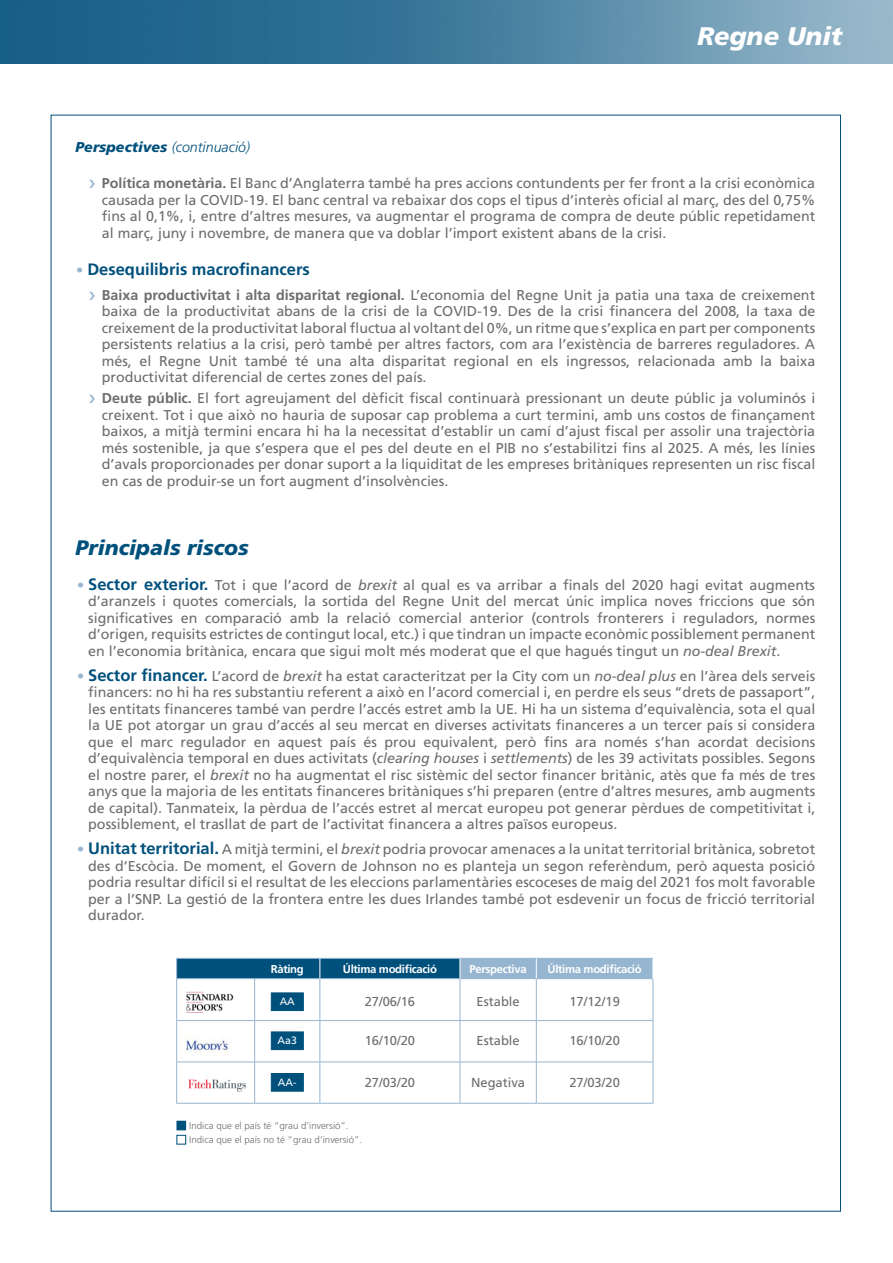
<style>
.page{position:relative;width:893px;height:1263px;background:#fff}
.page>*{position:absolute;margin:0;border:0;box-sizing:border-box;transform-origin:0 0}
.t1{font:italic 900 25.5px "Frutiger LT Std";color:#fff}
.t2{font:italic 900 21px "Frutiger LT Std";color:#00507c}
.t3{font:700 16.5px "Frutiger LT Std";color:#00507c}
.t4{font:14.25px/16.5px "Frutiger LT Std";color:#6c6d70;text-align:justify}
.t5{font:italic 300 14.25px "Frutiger LT Std";color:#00507c}
.t6{font:12.9px "Frutiger LT Std";color:#6c6d70}
.t7{font:700 11.4px "Frutiger LT Std";letter-spacing:-.03em;color:#fff}
.t8{font:10.5px "Frutiger LT Std";color:#fff}
.t9{font:300 9.75px "Frutiger LT Std";color:#6c6d70}
.s1{font-weight:900}
.s2{font-weight:700}
.s3{font-weight:400;font-size:14.25px;color:#96b5d0}
.s4{color:#96b5d0}
.s5{font-weight:700;font-size:16.5px;color:#00507c}
.s6{font-style:italic}
</style>
<div class="page">
<img style="left:0;top:0;width:893px;height:64px">
<img style="left:186px;top:991px;width:48px;height:22px">
<img style="left:184px;top:1037px;width:44px;height:16px">
<img style="left:188px;top:1079px;width:59px;height:13px">
<div style="left:271px;top:1032px;width:33px;height:18px;background:#00507c;border:1px solid #00507c"></div>
<div style="left:271px;top:993px;width:33px;height:18px;background:#00507c;border:1px solid #00507c"></div>
<div style="left:271px;top:1073px;width:33px;height:18px;background:#00507c;border:1px solid #00507c"></div>
<hr style="left:176px;top:979px;width:1px;height:41px;background:#96b5d0">
<hr style="left:176px;top:1021px;width:1px;height:41px;background:#96b5d0">
<hr style="left:176px;top:1062px;width:1px;height:41px;background:#96b5d0">
<hr style="left:176px;top:1103px;width:79px;height:1px;background:#96b5d0">
<hr style="left:255px;top:1103px;width:65px;height:1px;background:#96b5d0">
<hr style="left:320px;top:1103px;width:140px;height:1px;background:#96b5d0">
<hr style="left:460px;top:1103px;width:76px;height:1px;background:#96b5d0">
<hr style="left:536px;top:1103px;width:117px;height:1px;background:#96b5d0">
<hr style="left:320px;top:979px;width:1px;height:41px;background:#96b5d0">
<hr style="left:460px;top:979px;width:1px;height:41px;background:#96b5d0">
<hr style="left:536px;top:979px;width:1px;height:41px;background:#96b5d0">
<hr style="left:653px;top:979px;width:1px;height:41px;background:#96b5d0">
<hr style="left:320px;top:1021px;width:1px;height:41px;background:#96b5d0">
<hr style="left:460px;top:1021px;width:1px;height:41px;background:#96b5d0">
<hr style="left:536px;top:1021px;width:1px;height:41px;background:#96b5d0">
<hr style="left:653px;top:1021px;width:1px;height:41px;background:#96b5d0">
<hr style="left:320px;top:1062px;width:1px;height:41px;background:#96b5d0">
<hr style="left:460px;top:1062px;width:1px;height:41px;background:#96b5d0">
<hr style="left:536px;top:1062px;width:1px;height:41px;background:#96b5d0">
<hr style="left:653px;top:1062px;width:1px;height:41px;background:#96b5d0">
<hr style="left:176px;top:1020px;width:79px;height:1px;background:#96b5d0">
<hr style="left:255px;top:1020px;width:65px;height:1px;background:#96b5d0">
<hr style="left:320px;top:1020px;width:140px;height:1px;background:#96b5d0">
<hr style="left:460px;top:1020px;width:76px;height:1px;background:#96b5d0">
<hr style="left:536px;top:1020px;width:117px;height:1px;background:#96b5d0">
<hr style="left:176px;top:1062px;width:79px;height:1px;background:#96b5d0">
<hr style="left:255px;top:1062px;width:65px;height:1px;background:#96b5d0">
<hr style="left:320px;top:1062px;width:140px;height:1px;background:#96b5d0">
<hr style="left:460px;top:1062px;width:76px;height:1px;background:#96b5d0">
<hr style="left:536px;top:1062px;width:117px;height:1px;background:#96b5d0">
<hr style="left:254px;top:979px;width:1px;height:41px;background:#96b5d0">
<hr style="left:254px;top:1021px;width:1px;height:41px;background:#96b5d0">
<hr style="left:254px;top:1062px;width:1px;height:41px;background:#96b5d0">
<svg style="left:176px;top:958px;width:478px;height:21px;background:#467fa3"></svg>
<div style="left:176px;top:1121px;width:10px;height:9px;background:#00507c;border:2px solid #00507c"></div>
<div style="left:176px;top:1135px;width:10px;height:9px;border:1px solid #00507c"></div>
<p class="t5" style="left:76px;top:139px;width:176px"><span class="s1">Perspectives</span> (continuació)</p>
<p class="t1" style="left:697px;top:21px;width:147px">Regne Unit</p>
<p class="t4" style="left:102px;top:175px;width:715px"><span class="s2">Política monetària.</span> El Banc d’Anglaterra també ha pres accions contundents per fer front a la crisi econòmica causada per la COVID-19. El banc central va rebaixar dos cops el tipus d’interès oficial al març, des del 0,75% fins al 0,1%, i, entre d’altres mesures, va augmentar el programa de compra de deute públic repetidament al març, juny i novembre, de manera que va doblar l’import existent abans de la crisi.</p>
<p class="t3" style="left:76px;top:259px;width:235px"><span class="s3">•</span> Desequilibris macrofinancers</p>
<p class="t4" style="left:102px;top:287px;width:715px"><span class="s2">Baixa productivitat i alta disparitat regional.</span> L’economia del Regne Unit ja patia una taxa de creixement baixa de la productivitat abans de la crisi de la COVID-19. Des de la crisi financera del 2008, la taxa de creixement de la productivitat laboral fluctua al voltant del 0%, un ritme que s’explica en part per components persistents relatius a la crisi, però també per altres factors, com ara l’existència de barreres reguladores. A més, el Regne Unit també té una alta disparitat regional en els ingressos, relacionada amb la baixa productivitat diferencial de certes zones del país.</p>
<p class="t4" style="left:102px;top:390px;width:715px"><span class="s2">Deute públic.</span> El fort agreujament del dèficit fiscal continuarà pressionant un deute públic ja voluminós i creixent. Tot i que això no hauria de suposar cap problema a curt termini, amb uns costos de finançament baixos, a mitjà termini encara hi ha la necessitat d’establir un camí d’ajust fiscal per assolir una trajectòria més sostenible, ja que s’espera que el pes del deute en el PIB no s’estabilitzi fins al 2025. A més, les línies d’avals proporcionades per donar suport a la liquiditat de les empreses britàniques representen un risc fiscal en cas de produir-se un fort augment d’insolvències.</p>
<p class="t2" style="left:76px;top:535px;width:175px">Principals riscos</p>
<p class="t4" style="left:88px;top:577px;width:729px;text-indent:-11px"><span class="s4">•</span> <span class="s5">Sector exterior.</span> Tot i que l’acord de <span class="s6">brexit</span> al qual es va arribar a finals del 2020 hagi evitat augments d’aranzels i quotes comercials, la sortida del Regne Unit del mercat únic implica noves friccions que són significatives en comparació amb la relació comercial anterior (controls fronterers i reguladors, normes d’origen, requisits estrictes de contingut local, etc.) i que tindran un impacte econòmic possiblement permanent en l’economia britànica, encara que sigui molt més moderat que el que hagués tingut un <span class="s6">no-deal Brexit</span>.</p>
<p class="t4" style="left:88px;top:668px;width:729px;text-indent:-11px"><span class="s4">•</span> <span class="s5">Sector financer.</span> L’acord de <span class="s6">brexit</span> ha estat caracteritzat per la City com un <span class="s6">no-deal plus</span> en l’àrea dels serveis financers: no hi ha res substantiu referent a això en l’acord comercial i, en perdre els seus “drets de passaport”, les entitats financeres també van perdre l’accés estret amb la UE. Hi ha un sistema d’equivalència, sota el qual la UE pot atorgar un grau d’accés al seu mercat en diverses activitats financeres a un tercer país si considera que el marc regulador en aquest país és prou equivalent, però fins ara només s’han acordat decisions d’equivalència temporal en dues activitats (<span class="s6">clearing houses</span> i <span class="s6">settlements</span>) de les 39 activitats possibles. Segons el nostre parer, el <span class="s6">brexit</span> no ha augmentat el risc sistèmic del sector financer britànic, atès que fa més de tres anys que la majoria de les entitats financeres britàniques s’hi preparen (entre d’altres mesures, amb augments de capital). Tanmateix, la pèrdua de l’accés estret al mercat europeu pot generar pèrdues de competitivitat i, possiblement, el trasllat de part de l’activitat financera a altres països europeus.</p>
<p class="t4" style="left:88px;top:841px;width:728px;text-indent:-11px"><span class="s4">•</span> <span class="s5">Unitat territorial.</span> A mitjà termini, el <span class="s6">brexit</span> podria provocar amenaces a la unitat territorial britànica, sobretot des d’Escòcia. De moment, el Govern de Johnson no es planteja un segon referèndum, però aquesta posició podria resultar difícil si el resultat de les eleccions parlamentàries escoceses de maig del 2021 fos molt favorable per a l’SNP. La gestió de la frontera entre les dues Irlandes també pot esdevenir un focus de fricció territorial durador.</p>
<p class="t7" style="left:271px;top:962px;width:34px">Ràting</p>
<p class="t7" style="left:343px;top:962px;width:96px">Última modificació</p>
<p class="t7" style="left:470px;top:962px;width:59px">Perspectiva</p>
<p class="t7" style="left:548px;top:962px;width:96px">Última modificació</p>
<p class="t8" style="left:280px;top:995px;width:17px">AA</p>
<p class="t6" style="left:365px;top:994px;width:52px">27/06/16</p>
<p class="t6" style="left:476px;top:994px;width:45px">Estable</p>
<p class="t6" style="left:569px;top:994px;width:52px">17/12/19</p>
<p class="t8" style="left:278px;top:1034px;width:21px">Aa3</p>
<p class="t6" style="left:365px;top:1033px;width:52px">16/10/20</p>
<p class="t6" style="left:476px;top:1033px;width:45px">Estable</p>
<p class="t6" style="left:569px;top:1033px;width:52px">16/10/20</p>
<p class="t8" style="left:278px;top:1076px;width:20px">AA-</p>
<p class="t6" style="left:365px;top:1074px;width:52px">27/03/20</p>
<p class="t6" style="left:471px;top:1074px;width:56px">Negativa</p>
<p class="t6" style="left:569px;top:1074px;width:52px">27/03/20</p>
<p class="t9" style="left:189px;top:1120px;width:161px">Indica que el país té “grau d’inversió”.</p>
<p class="t9" style="left:189px;top:1134px;width:174px">Indica que el país no té “grau d’inversió”.</p>
</div>
